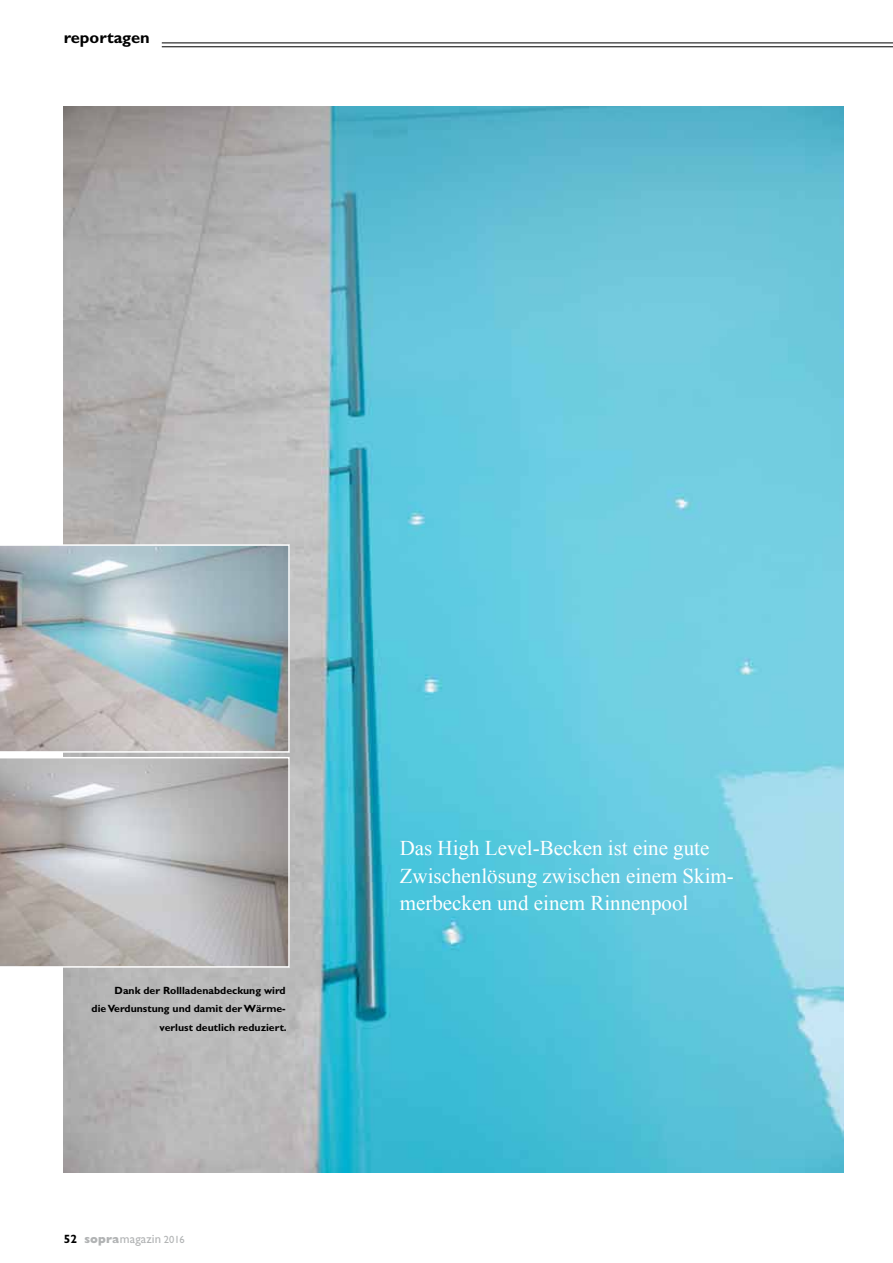
<style>
.page{position:relative;width:893px;height:1263px;background:#fff}
.page>*{position:absolute;margin:0;border:0;box-sizing:border-box;transform-origin:0 0}
.t1{font:21px/27px "Times New Roman";color:#fff}
.t2{font:700 16.5px "Gill Sans";color:#000}
.t3{font:12.75px "Gill Sans";color:#b1b3b4}
.t4{font:700 10.5px/18.8px "Gill Sans";color:#000;text-align:right}
.s1{font-weight:700;font-size:12px;color:#000}
.s2{font-weight:800;font-size:11.25px}
.s3{font-size:10.5px}
</style>
<div class="page">
<hr style="left:162px;top:43px;width:731px;height:1px;background:#000">
<hr style="left:162px;top:47px;width:731px;height:1px;background:#000">
<img style="left:64px;top:106px;width:780px;height:1067px">
<img style="left:0;top:544px;width:290px;height:209px">
<svg style="left:0;top:757px;width:290px;height:211px;background:#b6b3b3"></svg>
<p class="t2" style="left:64px;top:27px;width:87px">reportagen</p>
<p class="t4" style="left:92px;top:980px;width:197px">Dank der Rollladenabdeckung wird<br>die Verdunstung und damit der Wärme&shy;verlust deutlich reduziert.</p>
<p class="t3" style="left:64px;top:1232px;width:123px"><span class="s1">52</span> <span class="s2">sopra</span>magazin <span class="s3">2016</span></p>
<p class="t1" style="left:400px;top:835px;width:336px">Das High Level-Becken ist eine gute<br>Zwischenlösung zwischen einem Skim&shy;merbecken und einem Rinnenpool</p>
</div>
